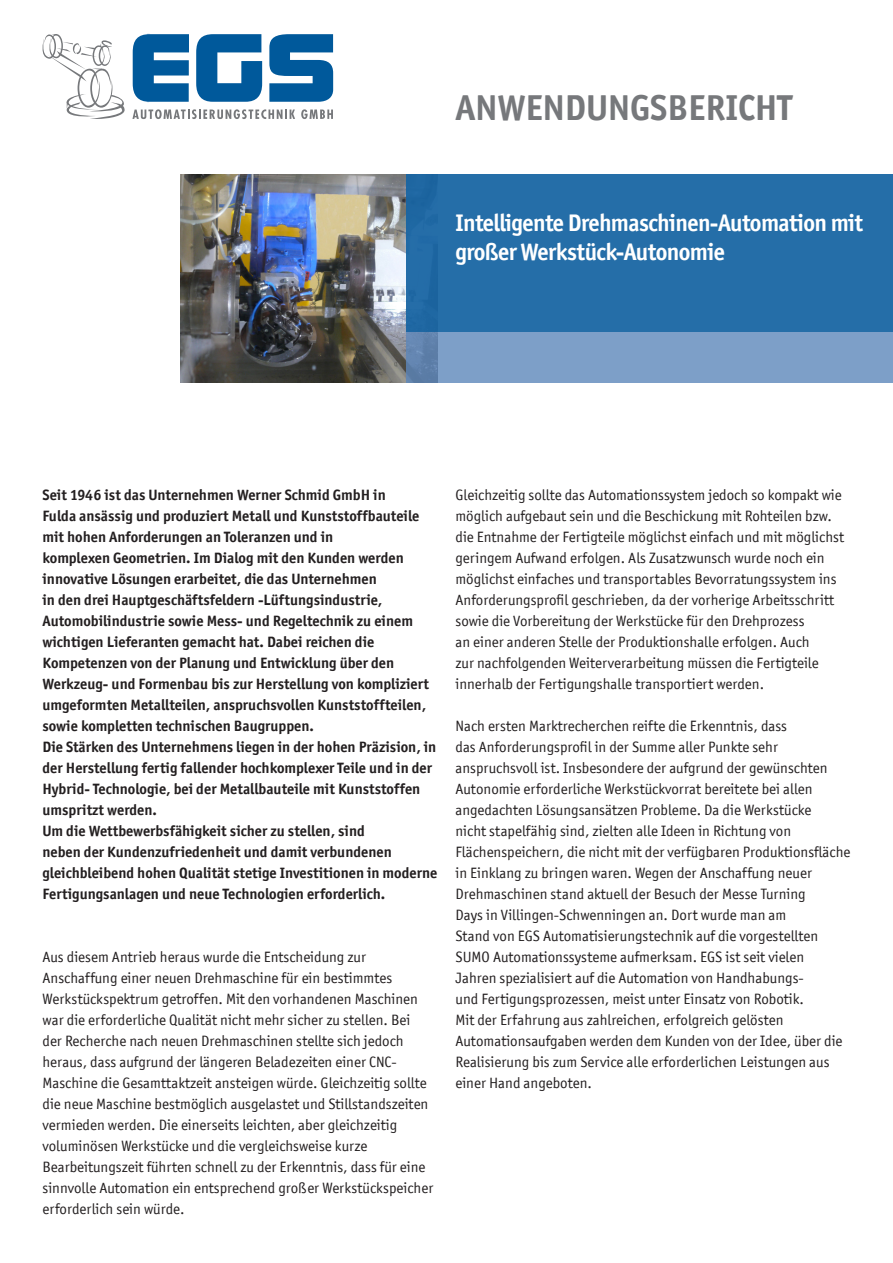
<style>
.page{position:relative;width:893px;height:1263px;background:#fff}
.page>*{position:absolute;margin:0;border:0;box-sizing:border-box;transform-origin:0 0}
.t1{font:700 36px "Officina San ITC";color:#76787b}
.t2{font:700 24px/28.8px "Officina San ITC";letter-spacing:-.025em;color:#fff}
.t3{font:15px/21px "Officina San ITC";color:#231f20}
.t4{font:700 15px/21px "Officina San ITC";color:#231f20}
</style>
<div class="page">
<img style="left:181px;top:174px;width:226px;height:209px">
<svg style="left:407px;top:332px;width:486px;height:51px;background:#7a9cc5"></svg>
<div style="left:407px;top:174px;width:486px;height:158px;background:#256ea8"></div>
<svg style="left:196px;top:34px;width:66px;height:68px"></svg>
<svg style="left:269px;top:34px;width:64px;height:68px"></svg>
<svg style="left:133px;top:34px;width:56px;height:68px;background:#2c76ac"></svg>
<svg style="left:42px;top:34px;width:83px;height:85px"></svg>
<svg style="left:132px;top:109px;width:163px;height:10px"></svg>
<svg style="left:301px;top:109px;width:32px;height:10px"></svg>
<p class="t1" style="left:455px;top:86px;width:338px">ANWENDUNGSBERICHT</p>
<p class="t2" style="left:455px;top:208px;width:409px">Intelligente Drehmaschinen-Automation mit großer Werkstück-Autonomie</p>
<p class="t4" style="left:43px;top:484px;width:388px">Seit 1946 ist das Unternehmen Werner Schmid GmbH in<br>Fulda ansässig und produziert Metall und Kunststoffbauteile mit hohen Anforderungen an Toleranzen und in<br>komplexen Geometrien. Im Dialog mit den Kunden werden innovative Lösungen erarbeitet, die das Unternehmen<br>in den drei Hauptgeschäftsfeldern -Lüftungsindustrie, Automobilindustrie sowie Mess- und Regeltechnik zu einem wichtigen Lieferanten gemacht hat. Dabei reichen die Kompetenzen von der Planung und Entwicklung über den Werkzeug- und Formenbau bis zur Herstellung von kompliziert umgeformten Metallteilen, anspruchsvollen Kunststoffteilen, sowie kompletten technischen Baugruppen.</p>
<p class="t4" style="left:43px;top:736px;width:395px">Die Stärken des Unternehmens liegen in der hohen Präzision, in der Herstellung fertig fallender hochkomplexer Teile und in der Hybrid- Technologie, bei der Metallbauteile mit Kunststoffen umspritzt werden.</p>
<p class="t4" style="left:43px;top:820px;width:396px">Um die Wettbewerbsfähigkeit sicher zu stellen, sind<br>neben der Kundenzufriedenheit und damit verbundenen gleichbleibend hohen Qualität stetige Investitionen in moderne Fertigungsanlagen und neue Technologien erforderlich.</p>
<p class="t3" style="left:43px;top:946px;width:392px">Aus diesem Antrieb heraus wurde die Entscheidung zur Anschaffung einer neuen Drehmaschine für ein bestimmtes Werkstückspektrum getroffen. Mit den vorhandenen Maschinen war die erforderliche Qualität nicht mehr sicher zu stellen. Bei der Recherche nach neuen Drehmaschinen stellte sich jedoch heraus, dass aufgrund der längeren Beladezeiten einer CNC-Maschine die Gesamttaktzeit ansteigen würde. Gleichzeitig sollte die neue Maschine bestmöglich ausgelastet und Stillstandszeiten vermieden werden. Die einerseits leichten, aber gleichzeitig voluminösen Werkstücke und die vergleichsweise kurze Bearbeitungszeit führten schnell zu der Erkenntnis, dass für eine sinnvolle Automation ein entsprechend großer Werkstückspeicher erforderlich sein würde.</p>
<p class="t3" style="left:455px;top:484px;width:390px">Gleichzeitig sollte das Automationssystem jedoch so kompakt wie möglich aufgebaut sein und die Beschickung mit Rohteilen bzw. die Entnahme der Fertigteile möglichst einfach und mit möglichst geringem Aufwand erfolgen. Als Zusatzwunsch wurde noch ein möglichst einfaches und transportables Bevorratungssystem ins Anforderungsprofil geschrieben, da der vorherige Arbeitsschritt sowie die Vorbereitung der Werkstücke für den Drehprozess<br>an einer anderen Stelle der Produktionshalle erfolgen. Auch<br>zur nachfolgenden Weiterverarbeitung müssen die Fertigteile innerhalb der Fertigungshalle transportiert werden.</p>
<p class="t3" style="left:455px;top:715px;width:396px">Nach ersten Marktrecherchen reifte die Erkenntnis, dass<br>das Anforderungsprofil in der Summe aller Punkte sehr anspruchsvoll ist. Insbesondere der aufgrund der gewünschten Autonomie erforderliche Werkstückvorrat bereitete bei allen angedachten Lösungsansätzen Probleme. Da die Werkstücke<br>nicht stapelfähig sind, zielten alle Ideen in Richtung von Flächenspeichern, die nicht mit der verfügbaren Produktionsfläche in Einklang zu bringen waren. Wegen der Anschaffung neuer Drehmaschinen stand aktuell der Besuch der Messe Turning<br>Days in Villingen-Schwenningen an. Dort wurde man am<br>Stand von EGS Automatisierungstechnik auf die vorgestellten SUMO Automationssysteme aufmerksam. EGS ist seit vielen<br>Jahren spezialisiert auf die Automation von Handhabungs-<br>und Fertigungsprozessen, meist unter Einsatz von Robotik.<br>Mit der Erfahrung aus zahlreichen, erfolgreich gelösten Automationsaufgaben werden dem Kunden von der Idee, über die Realisierung bis zum Service alle erforderlichen Leistungen aus einer Hand angeboten.</p>
</div>
